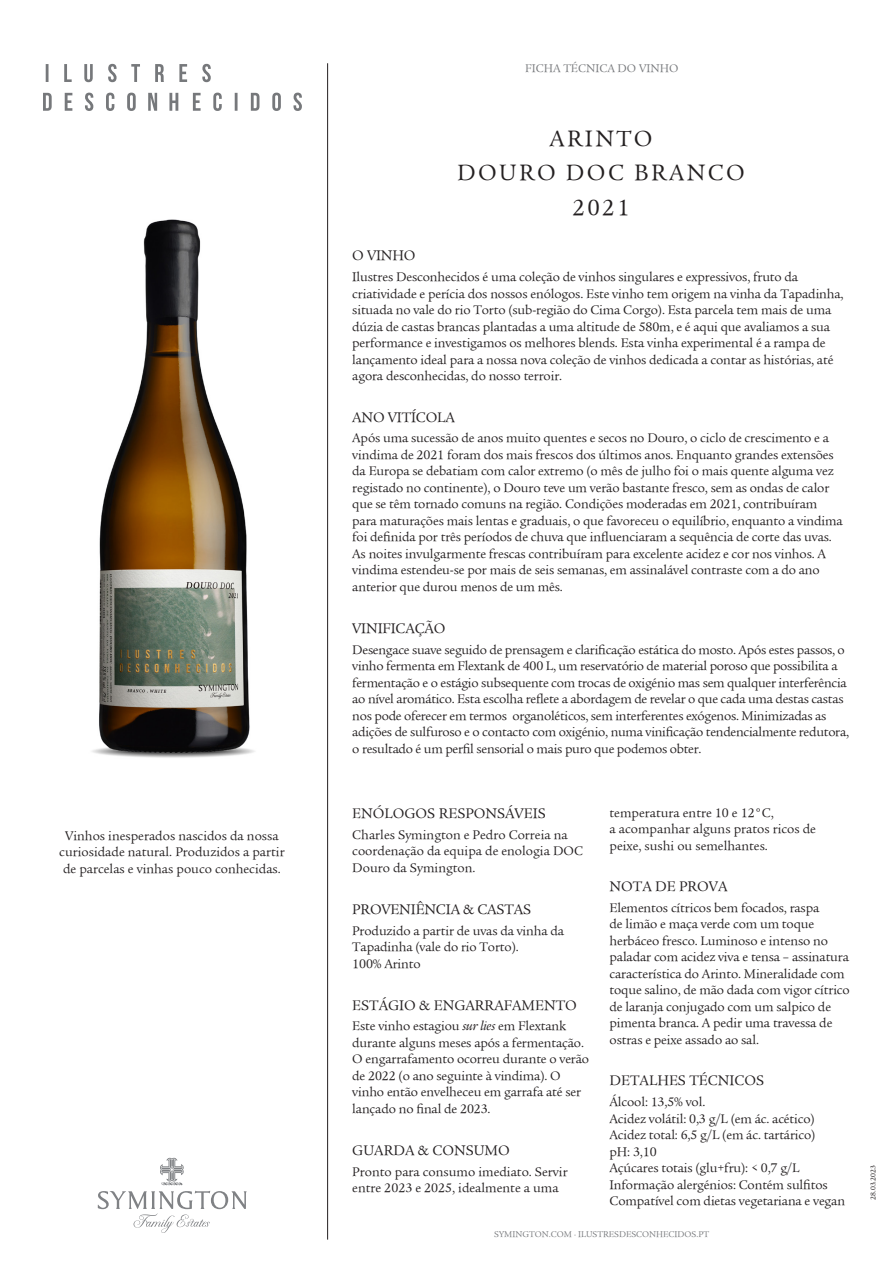
<style>
.page{position:relative;width:893px;height:1263px;background:#fff}
.page>*{position:absolute;margin:0;border:0;box-sizing:border-box;transform-origin:0 0}
._04__NOME_VINHO{font:24px "Legacy Serif LT Book";letter-spacing:.1em;color:#231f20}
._06__SUB-TITULOS{font:15px "Legacy Serif LT Book";color:#231f20}
._07__TEXTO_GERAL{font:15px "Legacy Serif LT Book";color:#231f20}
._07__TEXTO_GERAL-2{font:13.5px/16.5px "Legacy Serif LT Book";letter-spacing:-.01em;color:#231f20}
.t1{font:12px "Legacy Serif LT Book";color:#76787b}
.t2{font:9px "Legacy Serif LT Book";color:#76787b}
._07__TEXTO_GERAL-3{font:7.5px "Legacy Serif LT Book";color:#231f20}
.s1{font-style:italic}
</style>
<div class="page">
<hr style="left:327px;top:63px;width:1px;height:1176px;background:#231f20">
<svg style="left:160px;top:1158px;width:24px;height:27px"></svg>
<svg style="left:98px;top:1191px;width:149px;height:42px"></svg>
<svg style="left:43px;top:64px;width:259px;height:47px"></svg>
<img style="left:92px;top:219px;width:163px;height:539px">
<p class="_07__TEXTO_GERAL-2" style="left:59px;top:827px;width:227px;text-align:center">Vinhos inesperados nascidos da nossa curiosidade natural. Produzidos a partir de parcelas e vinhas pouco conhecidas.</p>
<p class="t1" style="left:525px;top:62px;width:155px">FICHA TÉCNICA DO VINHO</p>
<p class="_04__NOME_VINHO" style="left:549px;top:125px;width:105px">ARINTO</p>
<p class="_04__NOME_VINHO" style="left:457px;top:159px;width:289px">DOURO DOC BRANCO</p>
<p class="_04__NOME_VINHO" style="left:572px;top:194px;width:59px">2021</p>
<p class="_06__SUB-TITULOS" style="left:352px;top:247px;width:65px">O VINHO</p>
<p class="_07__TEXTO_GERAL-2" style="left:352px;top:269px;width:493px">Ilustres Desconhecidos é uma coleção de vinhos singulares e expressivos, fruto da criatividade e perícia dos nossos enólogos. Este vinho tem origem na vinha da Tapadinha, situada no vale do rio Torto (sub-região do Cima Corgo). Esta parcela tem mais de uma dúzia de castas brancas plantadas a uma altitude de 580m, e é aqui que avaliamos a sua performance e investigamos os melhores blends. Esta vinha experimental é a rampa de lançamento ideal para a nossa nova coleção de vinhos dedicada a contar as histórias, até agora desconhecidas, do nosso terroir.</p>
<p class="_07__TEXTO_GERAL" style="left:352px;top:408px;width:104px">ANO VITÍCOLA</p>
<p class="_07__TEXTO_GERAL-2" style="left:352px;top:430px;width:492px">Após uma sucessão de anos muito quentes e secos no Douro, o ciclo de crescimento e a vindima de 2021 foram dos mais frescos dos últimos anos. Enquanto grandes extensões da Europa se debatiam com calor extremo (o mês de julho foi o mais quente alguma vez registado no continente), o Douro teve um verão bastante fresco, sem as ondas de calor que se têm tornado comuns na região. Condições moderadas em 2021, contribuíram para maturações mais lentas e graduais, o que favoreceu o equilíbrio, enquanto a vindima foi definida por três períodos de chuva que influenciaram a sequência de corte das uvas.<br>As noites invulgarmente frescas contribuíram para excelente acidez e cor nos vinhos. A vindima estendeu-se por mais de seis semanas, em assinalável contraste com a do ano anterior que durou menos de um mês.</p>
<p class="_06__SUB-TITULOS" style="left:352px;top:620px;width:95px">VINIFICAÇÃO</p>
<p class="_07__TEXTO_GERAL-2" style="left:352px;top:641px;width:498px">Desengace suave seguido de prensagem e clarificação estática do mosto. Após estes passos, o vinho fermenta em Flextank de 400 L, um reservatório de material poroso que possibilita a fermentação e o estágio subsequente com trocas de oxigénio mas sem qualquer interferência ao nível aromático. Esta escolha reflete a abordagem de revelar o que cada uma destas castas nos pode oferecer em termos organoléticos, sem interferentes exógenos. Minimizadas as adições de sulfuroso e o contacto com oxigénio, numa vinificação tendencialmente redutora, o resultado é um perfil sensorial o mais puro que podemos obter.</p>
<p class="_06__SUB-TITULOS" style="left:352px;top:805px;width:195px">ENÓLOGOS RESPONSÁVEIS</p>
<p class="_07__TEXTO_GERAL-2" style="left:352px;top:826px;width:232px">Charles Symington e Pedro Correia na coordenação da equipa de enologia DOC<br>Douro da Symington.</p>
<p class="_06__SUB-TITULOS" style="left:352px;top:900px;width:180px">PROVENIÊNCIA &amp; CASTAS</p>
<p class="_07__TEXTO_GERAL-2" style="left:352px;top:922px;width:213px">Produzido a partir de uvas da vinha da<br>Tapadinha (vale do rio Torto).<br>100% Arinto</p>
<p class="_06__SUB-TITULOS" style="left:352px;top:996px;width:226px">ESTÁGIO &amp; ENGARRAFAMENTO</p>
<p class="_07__TEXTO_GERAL-2" style="left:352px;top:1018px;width:238px">Este vinho estagiou <span class="s1">sur lies</span> em Flextank durante alguns meses após a fermentação.<br>O engarrafamento ocorreu durante o verão de 2022 (o ano seguinte à vindima). O vinho então envelheceu em garrafa até ser lançado no final de 2023.</p>
<p class="_06__SUB-TITULOS" style="left:352px;top:1141px;width:159px">GUARDA &amp; CONSUMO</p>
<p class="_07__TEXTO_GERAL-2" style="left:352px;top:1163px;width:217px">Pronto para consumo imediato. Servir entre 2023 e 2025, idealmente a uma</p>
<p class="_07__TEXTO_GERAL-2" style="left:609px;top:804px;width:208px">temperatura entre 10 e 12°C,<br>a acompanhar alguns pratos ricos de peixe, sushi ou semelhantes.</p>
<p class="_07__TEXTO_GERAL" style="left:609px;top:878px;width:119px">NOTA DE PROVA</p>
<p class="_07__TEXTO_GERAL-2" style="left:609px;top:899px;width:242px">Elementos cítricos bem focados, raspa<br>de limão e maça verde com um toque herbáceo fresco. Luminoso e intenso no paladar com acidez viva e tensa – assinatura característica do Arinto. Mineralidade com toque salino, de mão dada com vigor cítrico de laranja conjugado com um salpico de pimenta branca. A pedir uma travessa de ostras e peixe assado ao sal.</p>
<p class="_07__TEXTO_GERAL" style="left:609px;top:1072px;width:156px">DETALHES TÉCNICOS</p>
<p class="_07__TEXTO_GERAL-2" style="left:609px;top:1094px;width:97px">Álcool: 13,5% vol.</p>
<p class="_07__TEXTO_GERAL-2" style="left:609px;top:1110px;width:207px">Acidez volátil: 0,3 g/L (em ác. acético)</p>
<p class="_07__TEXTO_GERAL-2" style="left:609px;top:1127px;width:207px">Acidez total: 6,5 g/L (em ác. tartárico)</p>
<p class="_07__TEXTO_GERAL-2" style="left:609px;top:1143px;width:49px">pH: 3,10</p>
<p class="_07__TEXTO_GERAL-2" style="left:609px;top:1160px;width:191px">Açúcares totais (glu+fru): &lt; 0,7 g/L</p>
<p class="_07__TEXTO_GERAL-2" style="left:609px;top:1176px;width:220px">Informação alergénios: Contém sulfitos</p>
<p class="_07__TEXTO_GERAL-2" style="left:609px;top:1193px;width:237px">Compatível com dietas vegetariana e vegan</p>
<p class="t2" style="left:494px;top:1229px;width:216px">SYMINGTON.COM · ILUSTRESDESCONHECIDOS.PT</p>
<p class="_07__TEXTO_GERAL-3" style="left:869px;top:1200px;width:36px;rotate:-90deg">28.03.2023</p>
</div>
